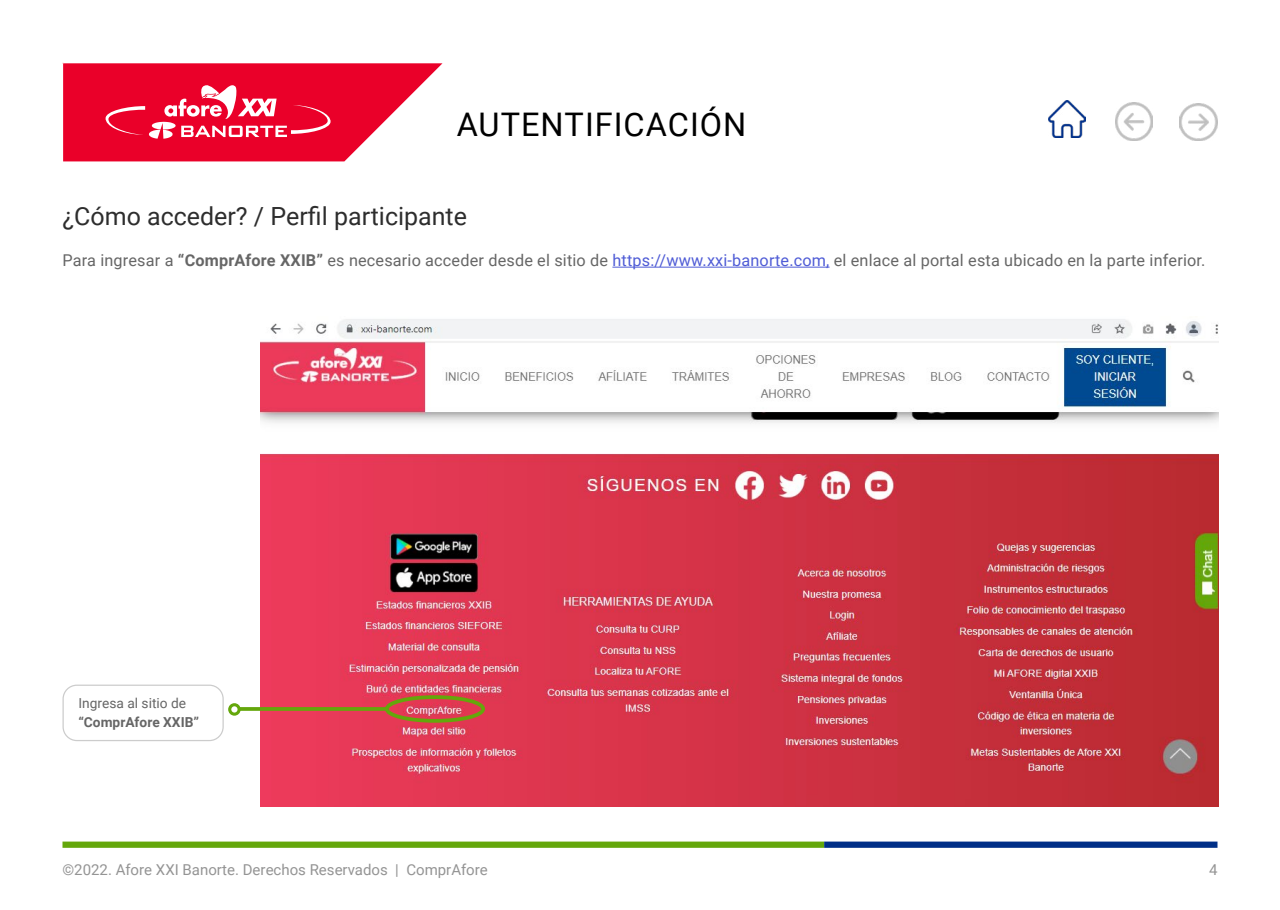
<style>
.page{position:relative;width:1280px;height:910px;background:#fff}
.page>*{position:absolute;margin:0;border:0;box-sizing:border-box;transform-origin:0 0}
.t1{font:32.5px "Roboto";letter-spacing:.03em;color:#000}
.t2{font:25px "Roboto";color:#2d2d2d}
.t3{font:16.25px "Roboto";letter-spacing:.01em;color:#666}
.t4{font:15px "Roboto";color:#949494}
.t5{font:13.75px "Roboto";color:#666}
.t6{font:700 13.75px "Roboto";color:#666}
.s1{font-weight:700}
.s2{color:#4f5cd6}
</style>
<div class="page">
<svg style="left:62px;top:62px;width:380px;height:99px"></svg>
<div style="left:62px;top:842px;width:762px;height:6px;background:#64a70b"></div>
<div style="left:824px;top:842px;width:394px;height:6px;background:#002f87"></div>
<hr style="left:612px;top:267px;width:218px;height:1px;background:#4f5cd6">
<img style="left:260px;top:319px;width:958px;height:487px">
<div style="left:385px;top:695px;width:100px;height:28px;border:4px solid #64a70b;border-radius:50%"></div>
<svg style="left:241px;top:707px;width:146px;height:4px"></svg>
<div style="left:62px;top:685px;width:162px;height:56px;border:1px solid #ccc;border-radius:14px"></div>
<svg style="left:228px;top:703px;width:13px;height:13px"></svg>
<svg style="left:231px;top:706px;width:7px;height:7px"></svg>
<img style="left:1048px;top:100px;width:38px;height:38px">
<img style="left:1115px;top:103px;width:38px;height:37px">
<img style="left:1180px;top:103px;width:37px;height:38px">
<h1 class="t1" style="left:457px;top:102px;width:291px">AUTENTIFICACIÓN</h1>
<h2 class="t2" style="left:62px;top:199px;width:406px">¿Cómo acceder? / Perfil participante</h2>
<p class="t3" style="left:62px;top:249px;width:1145px">Para ingresar a <span class="s1">“ComprAfore XXIB”</span> es necesario acceder desde el sitio de <span class="s2">https://www.xxi-banorte.com,</span> el enlace al portal esta ubicado en la parte inferior.</p>
<p class="t5" style="left:78px;top:694px;width:109px">Ingresa al sitio de</p>
<p class="t6" style="left:78px;top:713px;width:122px">“ComprAfore XXIB”</p>
<p class="t4" style="left:62px;top:859px;width:427px">©2022. Afore XXI Banorte. Derechos Reservados | ComprAfore</p>
<p class="t4" style="left:1209px;top:859px;width:10px">4</p>
</div>
